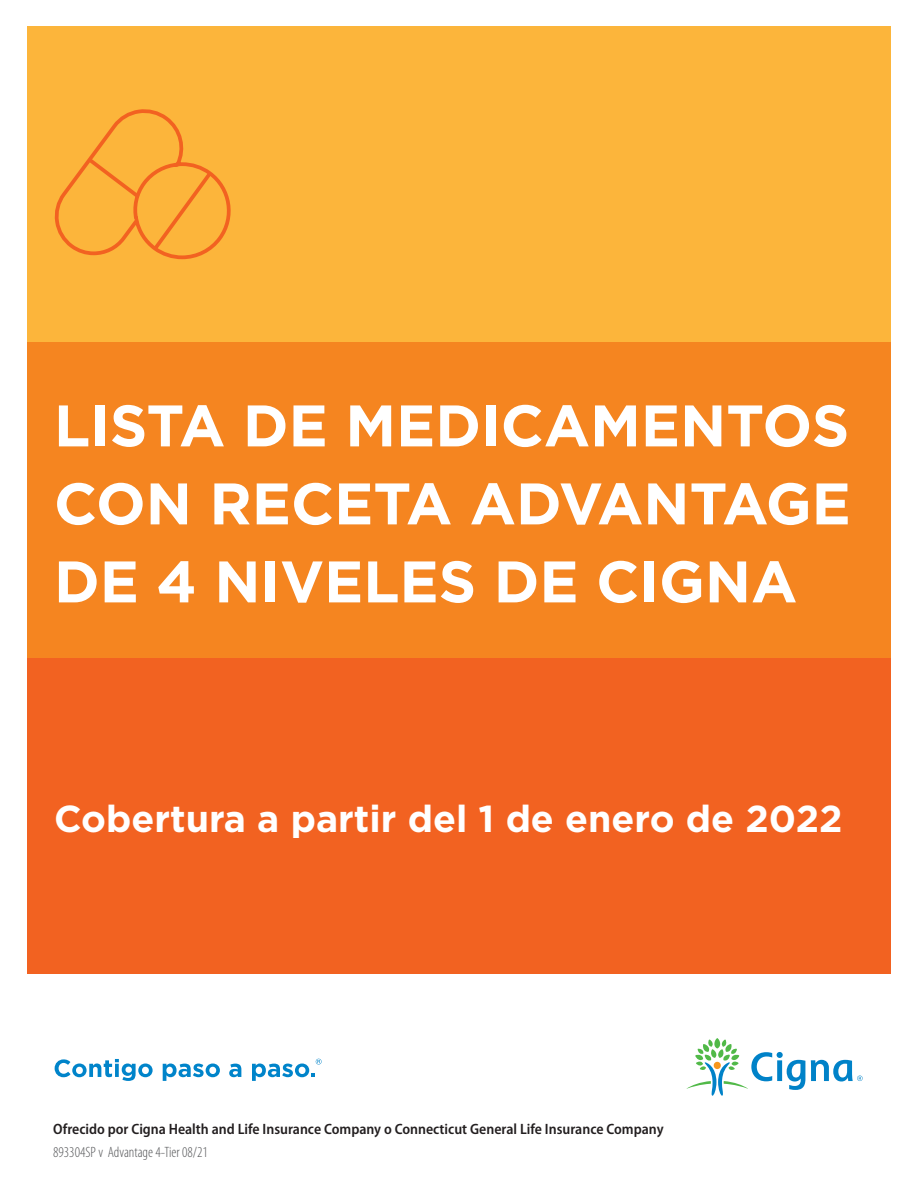
<style>
.page{position:relative;width:918px;height:1188px;background:#fff}
.page>*{position:absolute;margin:0;border:0;box-sizing:border-box;transform-origin:0 0}
.Headline_bold_40_45{font:700 58.5px/78px "Gotham";color:#fff;text-align:justify}
.Subheadline_bold_14{font:700 37.5px "Gotham";color:#fff}
.Offered_by_legal{font:600 semi-condensed 15px "Myriad Pro";color:#231f20}
.NB-Legal_copy_Cat{font:300 condensed 15px "Myriad Pro";color:#57585a}
</style>
<div class="page">
<svg style="left:687px;top:1038px;width:176px;height:58px"></svg>
<div style="left:27px;top:26px;width:864px;height:316px;background:#fcb53b"></div>
<div style="left:27px;top:658px;width:864px;height:316px;background:#f26221"></div>
<div style="left:27px;top:342px;width:864px;height:316px;background:#f58520"></div>
<svg style="left:54px;top:109px;width:177px;height:151px"></svg>
<svg style="left:55px;top:1059px;width:98px;height:22px"></svg>
<svg style="left:163px;top:1064px;width:57px;height:17px"></svg>
<svg style="left:229px;top:1064px;width:12px;height:13px"></svg>
<svg style="left:252px;top:1059px;width:70px;height:22px"></svg>
<p class="Headline_bold_40_45" style="left:54px;top:385px;width:798px">LISTA DE MEDICAMENTOS CON RECETA ADVANTAGE DE 4 NIVELES DE CIGNA</p>
<p class="Subheadline_bold_14" style="left:54px;top:797px;width:790px">Cobertura a partir del 1 de enero de 2022</p>
<p class="Offered_by_legal" style="left:53px;top:1119px;width:612px">Ofrecido por Cigna Health and Life Insurance Company o Connecticut General Life Insurance Company</p>
<p class="NB-Legal_copy_Cat" style="left:53px;top:1143px;width:156px">893304SP v Advantage 4-Tier 08/21</p>
</div>
